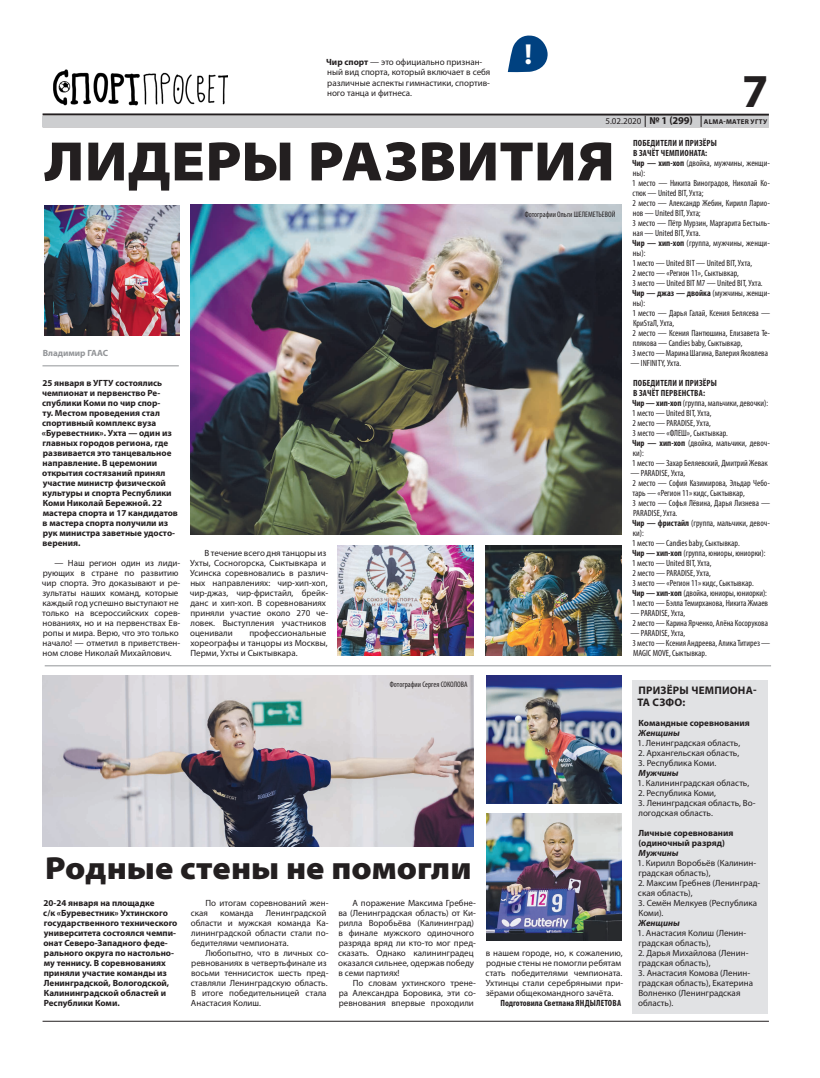
<style>
.page{position:relative;width:820px;height:1078px;background:#fff}
.page>*{position:absolute;margin:0;border:0;box-sizing:border-box;transform-origin:0 0}
.t1{font:900 semi-expanded 56px "Myriad Pro";letter-spacing:.005em;color:#231f20}
.t2{font:700 47.4px "Myriad Pro";color:#231f20}
.t3{font:900 semi-expanded 32px "Myriad Pro";color:#231f20}
.t4{font:700 29px "Myriad Pro";color:#fff}
.t5{font:700 11px/12px "Myriad Pro";letter-spacing:.02em;color:#231f20}
.t6{font:9px/10px "Myriad Pro";color:#231f20}
.t7{font:condensed 9px/10px "Myriad Pro";color:#231f20}
.t8{font:700 9px/10px "Myriad Pro";color:#231f20}
.t9{font:700 condensed 9px "Myriad Pro";color:#231f20}
.t10{font:italic 700 9px "Myriad Pro";color:#231f20}
.t11{font:700 9px "Myriad Pro";color:#939598}
.t12{font:condensed 8px "Myriad Pro";color:#231f20}
.t13{font:700 7px "Myriad Pro";letter-spacing:.04em;color:#231f20}
.s1{font-weight:700}
.s2{font-weight:400;font-size:9px}
.s3{font-size:10.5px}
</style>
<div class="page">
<hr style="left:43px;top:113px;width:725px;height:3px;background:#231f20">
<div style="left:43px;top:116px;width:725px;height:11px;background:#cdced0"></div>
<hr style="left:43px;top:1020px;width:725px;height:1px;background:#231f20">
<img style="left:53px;top:69px;width:174px;height:36px">
<svg style="left:507px;top:35px;width:40px;height:37px"></svg>
<hr style="left:45px;top:665px;width:725px;height:1px;background:#939598">
<img style="left:45px;top:205px;width:134px;height:130px">
<img style="left:190px;top:204px;width:431px;height:330px">
<img style="left:485px;top:545px;width:136px;height:110px">
<img style="left:337px;top:545px;width:136px;height:110px">
<img style="left:43px;top:675px;width:430px;height:170px">
<div style="left:632px;top:680px;width:135px;height:333px;background:#e1e2e4"></div>
<img style="left:486px;top:813px;width:135px;height:127px">
<img style="left:486px;top:675px;width:135px;height:127px">
<hr style="left:42px;top:365px;width:137px;height:1px;background:#939598">
<p class="t6" style="left:326px;top:57px;width:166px"><span class="s1">Чир спорт</span> — это официально признан&shy;ный вид спорта, который включает в себя различные аспекты гимнастики, спортив&shy;ного танца и фитнеса.</p>
<h3 class="t4" style="left:524px;top:35px;width:9px">!</h3>
<h2 class="t2" style="left:741px;top:60px;width:28px">7</h2>
<p class="t13" style="left:605px;top:117px;width:163px"><span class="s2">5.02.2020</span> <span class="s3">№ 1 (299)</span> ALMA-MATER УГТУ</p>
<h1 class="t1" style="left:44px;top:129px;width:571px">ЛИДЕРЫ РАЗВИТИЯ</h1>
<p class="t11" style="left:43px;top:347px;width:67px">Владимир ГААС</p>
<p class="t8" style="left:42px;top:377px;width:137px">25 января в УГТУ состоялись чемпионат и первенство Ре&shy;спублики Коми по чир спор-<br>ту. Местом проведения стал спортивный комплекс вуза «Буревестник». Ухта — один из главных городов региона, где развивается это танцевальное направление. В церемонии открытия состязаний принял участие министр физической культуры и спорта Республики<br>Коми Николай Бережной. 22 мастера спорта и 17 кандидатов в мастера спорта получили из рук министра заветные удосто&shy;верения.</p>
<p class="t6" style="left:42px;top:557px;width:140px;text-indent:13px">— Наш регион один из лиди&shy;рующих в стране по развитию чир спорта. Это доказывают и ре&shy;зультаты наших команд, которые каждый год успешно выступают не только на всероссийских сорев&shy;нованиях, но и на первенствах Ев&shy;ропы и мира. Верю, что это только начало! — отметил в приветствен&shy;ном слове Николай Михайлович.</p>
<p class="t6" style="left:190px;top:547px;width:140px;text-indent:15px">В течение всего дня танцоры из<br>Ухты, Сосногорска, Сыктывкара и<br>Усинска соревновались в различ&shy;ных направлениях: чир-хип-хоп, чир-джаз, чир-фристайл, брейк&shy;данс и хип-хоп. В соревнованиях приняли участие около 270 че&shy;ловек. Выступления участников оценивали</p>
<p class="t6" style="left:190px;top:627px;width:138px;text-indent:59px">профессиональные хореографы и танцоры из Москвы,<br>Перми, Ухты и Сыктывкара.</p>
<p class="t12" style="left:524px;top:209px;width:92px">Фотографии Ольги ШЕЛЕМЕТЬЕВОЙ</p>
<p class="t7" style="left:631px;top:137px;width:140px"><span class="s1">ПОБЕДИТЕЛИ И ПРИЗЁРЫ<br>В ЗАЧЁТ ЧЕМПИОНАТА:<br>Чир — хип-хоп</span> (двойка, мужчины, женщи&shy;ны):<br>1 место — Никита Виноградов, Николай Ко&shy;стюк — United BIT, Ухта;<br>2 место — Александр Жебин, Кирилл Ларио&shy;нов — United BIT, Ухта;<br>3 место — Пётр Мурзин, Маргарита Бестыль&shy;ная — United BIT, Ухта.<br><span class="s1">Чир — хип-хоп</span> (группа, мужчины, женщи&shy;ны):<br>1 место — United BIT — United BIT, Ухта,<br>2 место — «Регион 11», Сыктывкар,<br>3 место — United BIT М7 — United BIT, Ухта.<br><span class="s1">Чир — джаз — двойка</span> (мужчины, женщи&shy;ны):<br>1 место — Дарья Галай, Ксения Белясева —<br>КриSтаЛ, Ухта,<br>2 место — Ксения Пантюшина, Елизавета Те&shy;плякова — Candies baby, Сыктывкар,<br>3 место — Марина Шагина, Валерия Яковлева</p>
<p class="t7" style="left:630px;top:357px;width:52px">— INFINITY, Ухта.</p>
<p class="t7" style="left:631px;top:377px;width:139px"><span class="s1">ПОБЕДИТЕЛИ И ПРИЗЁРЫ<br>В ЗАЧЁТ ПЕРВЕНСТВА:<br>Чир — хип-хоп</span> (группа, мальчики, девочки):<br>1 место — United BIT, Ухта,<br>2 место — PARADISE, Ухта,<br>3 место — «ФЛЕШ», Сыктывкар.<br><span class="s1">Чир — хип-хоп</span> (двойка, мальчики, девоч&shy;ки):<br>1 место — Захар Беляевский, Дмитрий Жевак</p>
<p class="t7" style="left:630px;top:467px;width:141px">— PARADISE, Ухта,<br>2 место — София Казимирова, Эльдар Чебо&shy;тарь — «Регион 11» кидс, Сыктывкар,<br>3 место — Софья Лёвина, Дарья Лизнева —<br>PARADISE, Ухта.<br><span class="s1">Чир — фристайл</span> (группа, мальчики, девоч&shy;ки):<br>1 место — Candies baby, Сыктывкар.<br><span class="s1">Чир — хип-хоп</span> (группа, юниоры, юниорки):<br>1 место — United BIT, Ухта,<br>2 место — PARADISE, Ухта,<br>3 место — «Регион 11» кидс, Сыктывкар.<br><span class="s1">Чир — хип-хоп</span> (двойка, юниоры, юниорки):<br>1 место — Бэлла Темирханова, Никита Жмаев</p>
<p class="t7" style="left:630px;top:607px;width:139px">— PARADISE, Ухта,<br>2 место — Карина Ярченко, Алёна Косорукова</p>
<p class="t7" style="left:630px;top:627px;width:141px">— PARADISE, Ухта,<br>3 место — Ксения Андреева, Алика Титирез —<br>MAGIC MOVE, Сыктывкар.</p>
<p class="t12" style="left:390px;top:679px;width:79px">Фотографии Сергея СОКОЛОВА</p>
<h3 class="t3" style="left:45px;top:849px;width:427px">Родные стены не помогли</h3>
<p class="t8" style="left:43px;top:897px;width:136px">20-24 января на площадке<br>с/к «Буревестник» Ухтинского государственного технического университета состоялся чемпи&shy;онат Северо-Западного феде&shy;рального округа по настольно&shy;му теннису. В соревнованиях приняли участие команды из<br>Ленинградской, Вологодской,<br>Калининградской областей и<br>Республики Коми.</p>
<p class="t6" style="left:191px;top:897px;width:139px;text-indent:15px">По итогам соревнований жен&shy;ская</p>
<p class="t6" style="left:191px;top:907px;width:139px;text-indent:75px">Ленинградской области и мужская команда Ка&shy;лининградской области стали по&shy;бедителями чемпионата.</p>
<p class="t6" style="left:191px;top:947px;width:139px;text-indent:15px">Любопытно, что в личных со&shy;ревнованиях в четвертьфинале из восьми теннисисток шесть пред&shy;ставляли Ленинградскую область.<br>В итоге победительницей стала<br>Анастасия Колиш.</p>
<p class="t6" style="left:220px;top:907px;width:35px">команда</p>
<p class="t6" style="left:338px;top:897px;width:139px;text-indent:14px">А поражение Максима Гребне&shy;ва (Ленинградская область) от Ки&shy;рилла Воробьёва (Калининград) в финале мужского одиночного разряда вряд ли кто-то мог пред&shy;сказать. Однако калининградец оказался сильнее, одержав победу в семи партиях!</p>
<p class="t6" style="left:338px;top:977px;width:139px;text-align:justify;text-indent:14px">По словам ухтинского трене&shy;ра Александра Боровика, эти со&shy;ревнования впервые проходили</p>
<p class="t6" style="left:485px;top:947px;width:139px">в нашем городе, но, к сожалению, родные стены не помогли ребятам стать победителями чемпионата.<br>Ухтинцы стали серебряными при&shy;зёрами общекомандного зачёта.</p>
<p class="t9" style="left:500px;top:997px;width:122px">Подготовила Светлана ЯНДЫЛЕТОВА</p>
<p class="t5" style="left:637px;top:683px;width:121px">ПРИЗЁРЫ ЧЕМПИОНА-<br>ТА СЗФО:</p>
<p class="t8" style="left:638px;top:717px;width:113px">Командные соревнования</p>
<p class="t10" style="left:638px;top:727px;width:43px">Женщины</p>
<p class="t6" style="left:637px;top:737px;width:104px">1. Ленинградская область,</p>
<p class="t6" style="left:637px;top:747px;width:103px">2. Архангельская область,</p>
<p class="t6" style="left:638px;top:757px;width:79px">3. Республика Коми.</p>
<p class="t10" style="left:638px;top:767px;width:41px">Мужчины</p>
<p class="t6" style="left:637px;top:777px;width:113px">1. Калининградская область,</p>
<p class="t6" style="left:637px;top:787px;width:79px">2. Республика Коми,</p>
<p class="t6" style="left:638px;top:797px;width:119px">3. Ленинградская область, Во&shy;логодская область.</p>
<p class="t8" style="left:638px;top:827px;width:96px">Личные соревнования (одиночный разряд)</p>
<p class="t10" style="left:638px;top:847px;width:41px">Мужчины</p>
<p class="t6" style="left:637px;top:857px;width:120px">1. Кирилл Воробьёв (Калинин&shy;градская область),</p>
<p class="t6" style="left:637px;top:877px;width:124px">2. Максим Гребнев (Ленинград&shy;ская область),</p>
<p class="t6" style="left:638px;top:897px;width:120px">3. Семён Мелкуев (Республика<br>Коми).</p>
<p class="t10" style="left:638px;top:917px;width:43px">Женщины</p>
<p class="t6" style="left:637px;top:927px;width:110px">1. Анастасия Колиш (Ленин&shy;градская область),</p>
<p class="t6" style="left:637px;top:947px;width:112px">2. Дарья Михайлова (Ленин&shy;градская область),</p>
<p class="t6" style="left:638px;top:967px;width:116px">3. Анастасия Комова (Ленин&shy;градская область), Екатерина<br>Волненко (Ленинградская область).</p>
</div>
